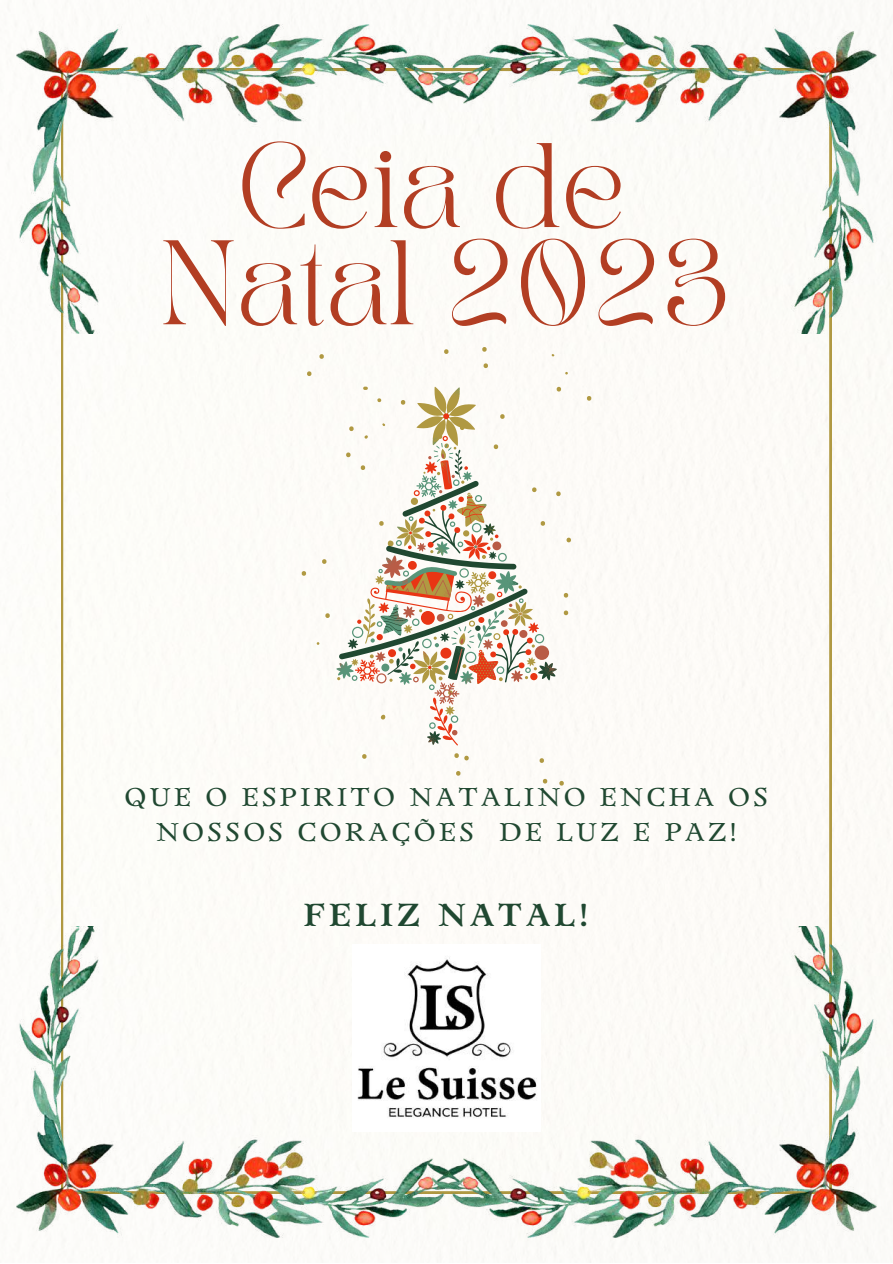
<style>
.page{position:relative;width:893px;height:1264px;background:#fff}
.page>*{position:absolute;margin:0;border:0;box-sizing:border-box;transform-origin:0 0}
.t1{font:83.85px/97.2px "TAN PEARL Regular";color:#b23e23;text-align:center}
.t2{font:700 31.5px "Zenaida";letter-spacing:.13em;color:#204831}
.t3{font:25.5px/34.8px "Zenaida";letter-spacing:.13em;color:#204831;text-align:center}
</style>
<div class="page">
<svg style="left:61px;top:334px;width:770px;height:592px"></svg>
<svg style="left:301px;top:347px;width:291px;height:438px"></svg>
<img style="left:16px;top:24px;width:860px;height:310px">
<img style="left:16px;top:926px;width:860px;height:311px">
<svg style="left:337px;top:387px;width:219px;height:358px"></svg>
<svg style="left:375px;top:453px;width:174px;height:282px"></svg>
<img style="left:352px;top:944px;width:188px;height:187px">
<h1 class="t1" style="left:161px;top:146px;width:572px">Ceia de<br>Natal 2023</h1>
<p class="t3" style="left:124px;top:780px;width:645px">QUE O ESPIRITO NATALINO ENCHA OS<br>NOSSOS CORAÇÕES DE LUZ E PAZ!</p>
<p class="t2" style="left:304px;top:894px;width:285px">FELIZ NATAL!</p>
</div>
